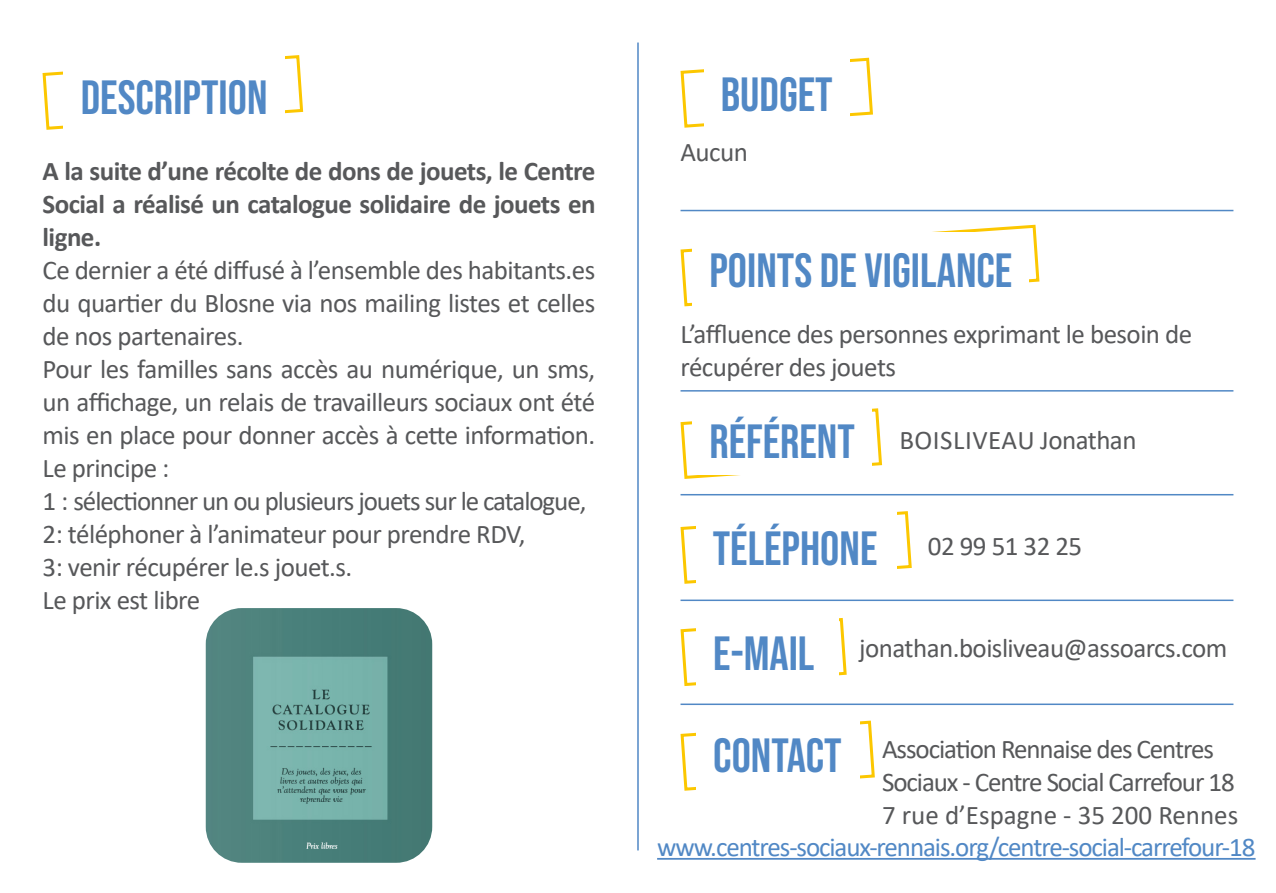
<style>
.page{position:relative;width:1276px;height:893px;background:#fff}
.page>*{position:absolute;margin:0;border:0;box-sizing:border-box;transform-origin:0 0}
.t1{font:48px "Bebas Neue";color:#5188c5}
.t2{font:27px/33px "Calibri";letter-spacing:-.02em;color:#57585a;text-align:justify}
.t3{font:27px/33px "Calibri";letter-spacing:-.04em;color:#57585a}
.t4{font:700 27px/33px "Calibri";letter-spacing:-.02em;color:#57585a;text-align:justify}
.t5{font:27px "Calibri";letter-spacing:-.04em;color:#5188c5}
.t6{font:27px "Calibri";color:#57585a}
.t7{font:27px "Calibri";letter-spacing:.005em;color:#57585a}
</style>
<div class="page">
<hr style="left:637px;top:43px;width:2px;height:807px;background:#5188c5">
<hr style="left:680px;top:494px;width:553px;height:1px;background:#5188c5">
<hr style="left:680px;top:210px;width:553px;height:1px;background:#5188c5">
<hr style="left:680px;top:600px;width:553px;height:1px;background:#5188c5">
<hr style="left:680px;top:703px;width:553px;height:2px;background:#5188c5">
<hr style="left:680px;top:390px;width:553px;height:2px;background:#5188c5">
<svg style="left:680px;top:57px;width:193px;height:71px"></svg>
<div style="left:704px;top:58px;width:145px;height:70px;background:#fff"></div>
<svg style="left:42px;top:55px;width:262px;height:75px"></svg>
<div style="left:64px;top:56px;width:221px;height:80px;background:#fff"></div>
<svg style="left:680px;top:224px;width:360px;height:83px"></svg>
<div style="left:692px;top:232px;width:337px;height:74px;background:#fff"></div>
<svg style="left:680px;top:408px;width:203px;height:71px"></svg>
<div style="left:692px;top:404px;width:180px;height:70px;background:#fff"></div>
<svg style="left:680px;top:511px;width:232px;height:73px"></svg>
<div style="left:696px;top:510px;width:200px;height:75px;background:#fff"></div>
<svg style="left:680px;top:618px;width:167px;height:68px"></svg>
<div style="left:696px;top:614px;width:142px;height:75px;background:#fff"></div>
<svg style="left:680px;top:720px;width:195px;height:71px"></svg>
<div style="left:696px;top:719px;width:164px;height:70px;background:#fff"></div>
<hr style="left:657px;top:858px;width:598px;height:2px;background:#5188c5">
<img style="left:206px;top:608px;width:226px;height:255px">
<p class="t1" style="left:81px;top:70px;width:188px">DESCRIPTION</p>
<p class="t1" style="left:721px;top:67px;width:113px">BUDGET</p>
<p class="t4" style="left:43px;top:154px;width:554px">A la suite d’une récolte de dons de jouets, le Centre Social a réalisé un catalogue solidaire de jouets en ligne.</p>
<p class="t2" style="left:43px;top:253px;width:554px">Ce dernier a été diffusé à l’ensemble des habitants.es du quartier du Blosne via nos mailing listes et celles de nos partenaires.</p>
<p class="t2" style="left:43px;top:352px;width:554px">Pour les familles sans accès au numérique, un sms, un affichage, un relais de travailleurs sociaux ont été mis en place pour donner accès à cette information.<br>Le principe :</p>
<p class="t3" style="left:43px;top:484px;width:545px">1 : sélectionner un ou plusieurs jouets sur le catalogue,</p>
<p class="t2" style="left:43px;top:517px;width:484px">2: téléphoner à l’animateur pour prendre RDV,</p>
<p class="t2" style="left:43px;top:550px;width:311px">3: venir récupérer le.s jouet.s.</p>
<p class="t2" style="left:43px;top:583px;width:159px">Le prix est libre</p>
<p class="t2" style="left:680px;top:135px;width:69px">Aucun</p>
<p class="t1" style="left:709px;top:243px;width:304px">POINTS DE VIGILANCE</p>
<p class="t2" style="left:680px;top:317px;width:513px">L’affluence des personnes exprimant le besoin de récupérer des jouets</p>
<p class="t1" style="left:709px;top:414px;width:147px">RÉFÉRENT</p>
<p class="t7" style="left:899px;top:422px;width:239px">BOISLIVEAU Jonathan</p>
<p class="t1" style="left:713px;top:522px;width:166px">TÉLÉPHONE</p>
<p class="t2" style="left:928px;top:528px;width:156px">02 99 51 32 25</p>
<p class="t1" style="left:713px;top:626px;width:103px">E-MAIL</p>
<p class="t2" style="left:859px;top:631px;width:370px">jonathan.boisliveau@assoarcs.com</p>
<p class="t1" style="left:713px;top:728px;width:130px">CONTACT</p>
<p class="t3" style="left:882px;top:732px;width:354px">Association Rennaise des Centres<br>Sociaux - Centre Social Carrefour 18</p>
<p class="t6" style="left:882px;top:797px;width:358px">7 rue d’Espagne - 35 200 Rennes</p>
<p class="t5" style="left:657px;top:828px;width:600px">www.centres-sociaux-rennais.org/centre-social-carrefour-18</p>
</div>
